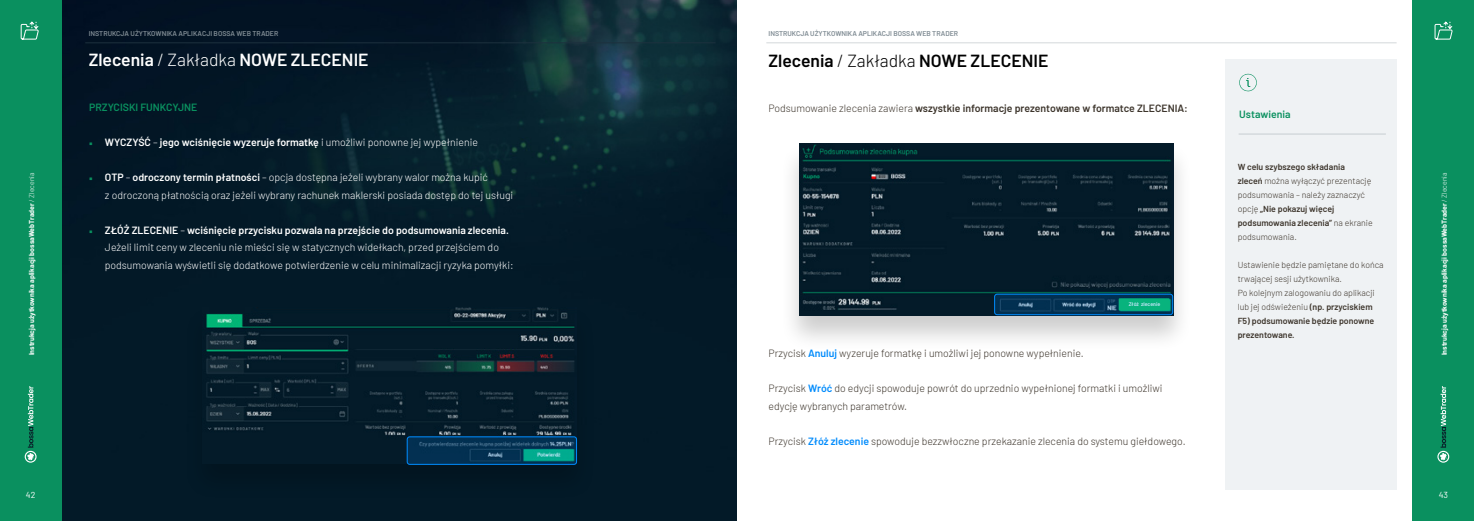
<style>
.page{position:relative;width:1474px;height:521px;background:#fff}
.page>*{position:absolute;margin:0;border:0;box-sizing:border-box;transform-origin:0 0}
.t1{font:600 17.5px "Barlow";color:#fff}
.t2{font:600 17.5px "Barlow";color:#000}
.t3{font:300 10.5px/17.5px "Barlow";color:#fff}
.t4{font:300 10.5px/17.5px "Barlow";color:#3d352c}
.t5{font:600 10.5px "Barlow";color:#3d352c}
.t6{font:600 10.5px "Barlow";color:#fff}
.t7{font:600 10.5px "Barlow";color:#0a905f}
.t8{font:300 8.75px/14px "Barlow";color:#3d352c}
.t9{font:8.75px "Barlow";color:#fff}
.t10{font:700 7px "Barlow";color:#fff}
.t11{font:600 7px "Barlow";color:#808c94}
.t12{font:600 5.25px "Barlow";color:#fff}
.s1{font-weight:300}
.s2{font-family:"Minion Pro";font-weight:400;font-size:8.75px;color:#0a905f}
.s3{font-weight:600}
.s4{font-weight:600;color:#008bfc}
</style>
<div class="page">
<img style="left:61px;top:0;width:676px;height:521px">
<div style="left:1412px;top:0;width:61px;height:521px;background:#0a905f"></div>
<svg style="left:1437px;top:386px;width:12px;height:77px"></svg>
<div style="left:0;top:0;width:61px;height:521px;background:#0a905f"></div>
<svg style="left:25px;top:386px;width:12px;height:77px"></svg>
<hr style="left:85px;top:43px;width:630px;height:1px;background:#1d313e">
<hr style="left:766px;top:43px;width:630px;height:1px;background:#1d313e">
<div style="left:183px;top:305px;width:413px;height:196px;background:#021826"></div>
<img style="left:206px;top:307px;width:369px;height:157px">
<svg style="left:407px;top:437px;width:169px;height:27px;background:#0b4a62"></svg>
<div style="left:407px;top:436px;width:170px;height:28px;border:1px solid #008bfc;border-radius:3px"></div>
<div style="left:780px;top:142px;width:412px;height:210px;background:#000;opacity:.2"></div>
<img style="left:799px;top:144px;width:373px;height:171px">
<div style="left:1225px;top:59px;width:171px;height:430px;background:#eff2f4"></div>
<hr style="left:1238px;top:134px;width:147px;height:1px;background:#1d313e">
<svg style="left:1239px;top:74px;width:17px;height:17px"></svg>
<svg style="left:994px;top:294px;width:178px;height:21px;background:#0c5562"></svg>
<div style="left:994px;top:294px;width:178px;height:21px;border:1px solid #008bfc;border-radius:3px"></div>
<svg style="left:21px;top:21px;width:18px;height:19px"></svg>
<svg style="left:1434px;top:21px;width:18px;height:19px"></svg>
<p class="t11" style="left:89px;top:29px;width:191px">INSTRUKCJA UŻYTKOWNIKA APLIKACJI BOSSA WEB TRADER</p>
<p class="t11" style="left:768px;top:29px;width:191px">INSTRUKCJA UŻYTKOWNIKA APLIKACJI BOSSA WEB TRADER</p>
<h1 class="t1" style="left:89px;top:46px;width:281px">Zlecenia <span class="s1">/ Zakładka</span> NOWE ZLECENIE</h1>
<h1 class="t2" style="left:768px;top:47px;width:281px">Zlecenia <span class="s1">/ Zakładka</span> NOWE ZLECENIE</h1>
<p class="t7" style="left:89px;top:100px;width:110px">PRZYCISKI FUNKCYJNE</p>
<p class="t6" style="left:89px;top:135px;width:390px"><span class="s2">■</span> WYCZYŚĆ <span class="s1">–</span> jego wciśnięcie wyzeruje formatkę <span class="s1">i umożliwi ponowne jej wypełnienie</span></p>
<p class="t3" style="left:105px;top:168px;width:410px;text-indent:-16px"><span class="s2">■</span> <span class="s3">OTP</span> – <span class="s3">odroczony termin płatności</span> – opcja dostępna jeżeli wybrany walor można kupić<br>z odroczoną płatnością oraz jeżeli wybrany rachunek maklerski posiada dostęp do tej usługi</p>
<p class="t3" style="left:105px;top:221px;width:410px;text-indent:-16px"><span class="s2">■</span> <span class="s3">ZŁÓŻ ZLECENIE</span> – <span class="s3">wciśnięcie przycisku pozwala na przejście do podsumowania zlecenia.<br></span>Jeżeli limit ceny w zleceniu nie mieści się w statycznych widełkach, przed przejściem do podsumowania wyświetli się dodatkowe potwierdzenie w celu minimalizacji ryzyka pomyłki:</p>
<p class="t5" style="left:768px;top:101px;width:421px"><span class="s1">Podsumowanie zlecenia zawiera</span> wszystkie informacje prezentowane w formatce ZLECENIA:</p>
<p class="t7" style="left:1239px;top:106px;width:53px">Ustawienia</p>
<p class="t10" style="left:26px;top:355px;width:185px;rotate:-90deg">Instrukcja użytkownika aplikacji bossaWebTrader <span class="s1">/ Zlecenia</span></p>
<p class="t8" style="left:1237px;top:159px;width:137px"><span class="s3">W celu szybszego składania<br>zleceń</span> można wyłączyć prezentację podsumowania – należy zaznaczyć opcję <span class="s3">„Nie pokazuj więcej podsumowania zlecenia”</span> na ekranie podsumowania.</p>
<p class="t8" style="left:1237px;top:257px;width:147px">Ustawienie będzie pamiętane do końca trwającej sesji użytkownika.<br>Po kolejnym zalogowaniu do aplikacji lub jej odświeżeniu <span class="s3">(np. przyciskiem<br>F5) podsumowanie będzie ponowne prezentowane.</span></p>
<p class="t12" style="left:1128px;top:300px;width:33px">Złóż zlecenie</p>
<p class="t4" style="left:768px;top:344px;width:317px">Przycisk <span class="s4">Anuluj</span> wyzeruje formatkę i umożliwi jej ponowne wypełnienie.</p>
<p class="t4" style="left:768px;top:379px;width:395px">Przycisk <span class="s4">Wróć</span> do edycji spowoduje powrót do uprzednio wypełnionej formatki i umożliwi edycję wybranych parametrów.</p>
<p class="t4" style="left:768px;top:431px;width:419px">Przycisk <span class="s4">Złóż zlecenie</span> spowoduje bezzwłoczne przekazanie zlecenia do systemu giełdowego.</p>
<p class="t10" style="left:1438px;top:355px;width:185px;rotate:-90deg">Instrukcja użytkownika aplikacji bossaWebTrader <span class="s1">/ Zlecenia</span></p>
<p class="t9" style="left:26px;top:488px;width:11px">42</p>
<p class="t9" style="left:1438px;top:488px;width:11px">43</p>
</div>
